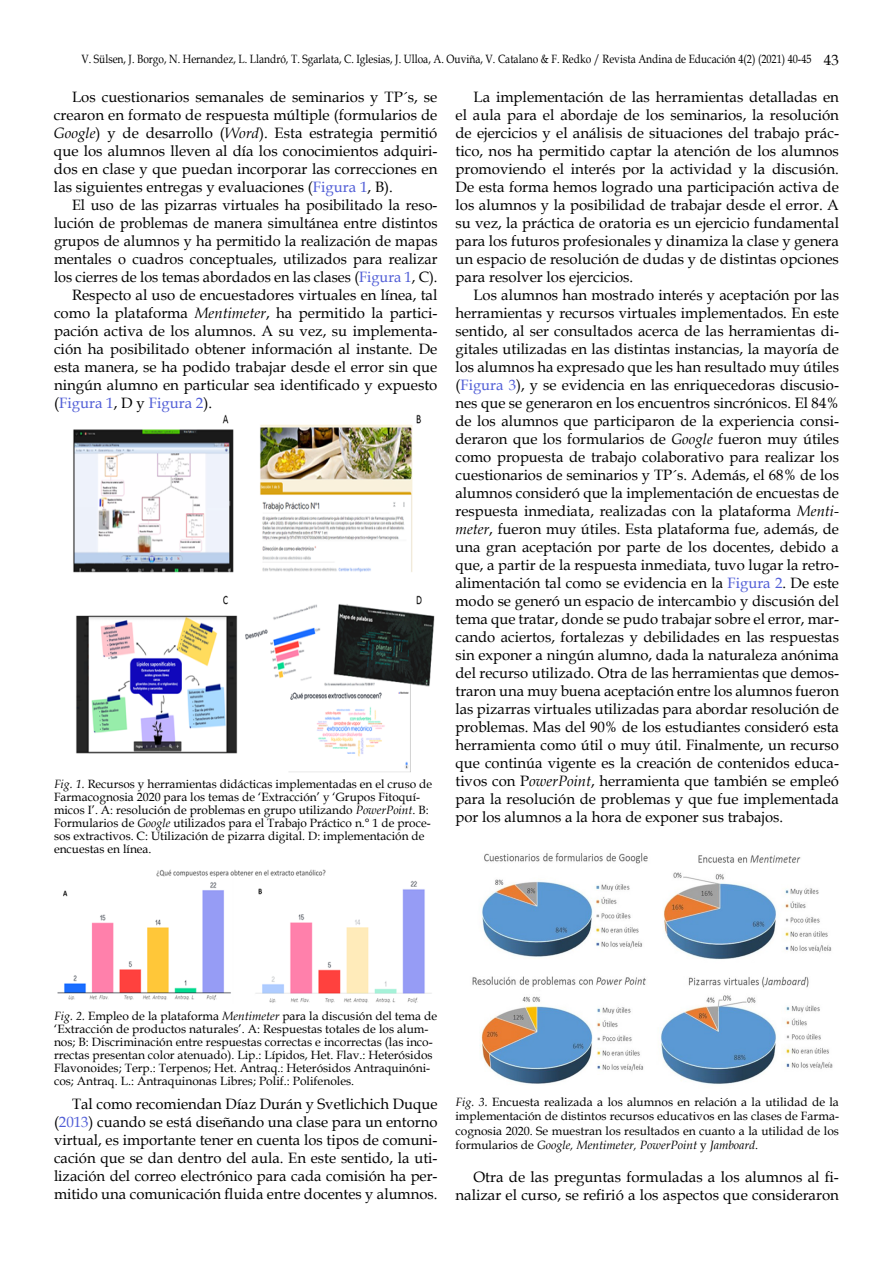
<style>
.page{position:relative;width:893px;height:1263px;background:#fff}
.page>*{position:absolute;margin:0;border:0;box-sizing:border-box;transform-origin:0 0}
.t1{font:15px/18px "Book Antiqua";color:#000;text-align:justify}
.t2{font:15px "Book Antiqua";color:#4f5cd6}
.t3{font:12px/12.9px "Book Antiqua";color:#000}
.t4{font:12px "Book Antiqua";color:#000;scale:.85 1}
.s1{font-size:15px}
.s2{font-style:italic}
.s3{color:#4f5cd6}
.s4{color:#000}
</style>
<div class="page">
<img style="left:73px;top:414px;width:362px;height:359px">
<img style="left:57px;top:869px;width:375px;height:134px">
<img style="left:472px;top:853px;width:361px;height:232px">
<p class="t4" style="left:81px;top:50px;width:893px">V. Sülsen, J. Borgo, N. Hernandez, L. Llandró, T. Sgarlata, C. Iglesias, J. Ulloa, A. Ouviña, V. Catalano &amp; F. Redko / Revista Andina de Educación 4(2) (2021) 40-45 <span class="s1">43</span></p>
<p class="t1" style="left:54px;top:88px;width:385px;text-indent:18px">Los cuestionarios semanales de seminarios y TP´s, se crearon en formato de respuesta múltiple (formularios de <span class="s2">Google</span>) y de desarrollo (<span class="s2">Word</span>). Esta estrategia permitió que los alumnos lleven al día los conocimientos adquiri&shy;dos en clase y que puedan incorporar las correcciones en las siguientes entregas y evaluaciones (<span class="s3">Figura 1</span>, B).</p>
<p class="t1" style="left:72px;top:196px;width:367px">El uso de las pizarras virtuales ha posibilitado la reso-</p>
<p class="t1" style="left:54px;top:214px;width:385px">lución de problemas de manera simultánea entre distintos</p>
<p class="t1" style="left:54px;top:232px;width:385px">grupos de alumnos y ha permitido la realización de mapas</p>
<p class="t1" style="left:54px;top:250px;width:385px">mentales o cuadros conceptuales, utilizados para realizar</p>
<p class="t1" style="left:54px;top:268px;width:385px">los cierres de los temas abordados en las clases (<span class="s3">Figura 1</span>, C).</p>
<p class="t1" style="left:72px;top:286px;width:367px">Respecto al uso de encuestadores virtuales en línea, tal</p>
<p class="t1" style="left:54px;top:304px;width:385px">como la plataforma <span class="s2">Mentimeter</span>, ha permitido la partici-</p>
<p class="t1" style="left:54px;top:322px;width:385px">pación activa de los alumnos. A su vez, su implementa-</p>
<p class="t1" style="left:54px;top:340px;width:385px">ción ha posibilitado obtener información al instante. De</p>
<p class="t1" style="left:54px;top:358px;width:385px">esta manera, se ha podido trabajar desde el error sin que</p>
<p class="t1" style="left:54px;top:376px;width:385px">ningún alumno en particular sea identificado y expuesto</p>
<p class="t2" style="left:54px;top:393px;width:160px"><span class="s4">(</span>Figura 1<span class="s4">, D y</span> Figura 2<span class="s4">).</span></p>
<p class="t1" style="left:455px;top:88px;width:385px;text-indent:18px">La implementación de las herramientas detalladas en el aula para el abordaje de los seminarios, la resolución de ejercicios y el análisis de situaciones del trabajo prác&shy;tico, nos ha permitido captar la atención de los alumnos promoviendo el interés por la actividad y la discusión.<br>De esta forma hemos logrado una participación activa de los alumnos y la posibilidad de trabajar desde el error. A su vez, la práctica de oratoria es un ejercicio fundamental para los futuros profesionales y dinamiza la clase y genera un espacio de resolución de dudas y de distintas opciones para resolver los ejercicios.</p>
<p class="t1" style="left:455px;top:286px;width:385px;text-indent:18px">Los alumnos han mostrado interés y aceptación por las herramientas y recursos virtuales implementados. En este sentido, al ser consultados acerca de las herramientas di&shy;gitales utilizadas en las distintas instancias, la mayoría de los alumnos ha expresado que les han resultado muy útiles (<span class="s3">Figura 3</span>), y se evidencia en las enriquecedoras discusio&shy;nes que se generaron en los encuentros sincrónicos. El 84% de los alumnos que participaron de la experiencia consi&shy;deraron que los formularios de <span class="s2">Google</span> fueron muy útiles como propuesta de trabajo colaborativo para realizar los cuestionarios de seminarios y TP´s. Además, el 68% de los alumnos consideró que la implementación de encuestas de respuesta inmediata, realizadas con la plataforma <span class="s2">Menti&shy;meter</span>, fueron muy útiles. Esta plataforma fue, además, de una gran aceptación por parte de los docentes, debido a que, a partir de la respuesta inmediata, tuvo lugar la retro&shy;alimentación tal como se evidencia en la <span class="s3">Figura 2</span>. De este modo se generó un espacio de intercambio y discusión del tema que tratar, donde se pudo trabajar sobre el error, mar&shy;cando aciertos, fortalezas y debilidades en las respuestas sin exponer a ningún alumno, dada la naturaleza anónima del recurso utilizado. Otra de las herramientas que demos&shy;traron una muy buena aceptación entre los alumnos fueron las pizarras virtuales utilizadas para abordar resolución de problemas. Mas del 90% de los estudiantes consideró esta herramienta como útil o muy útil. Finalmente, un recurso que continúa vigente es la creación de contenidos educa&shy;tivos con P<span class="s2">owerPoint</span>, herramienta que también se empleó para la resolución de problemas y que fue implementada por los alumnos a la hora de exponer sus trabajos.</p>
<p class="t3" style="left:54px;top:777px;width:380px"><span class="s2">Fig. 1.</span> Recursos y herramientas didácticas implementadas en el cruso de Farmacognosia 2020 para los temas de ‘Extracción’ y ‘Grupos Fitoquí&shy;micos I’. A: resolución de problemas en grupo utilizando <span class="s2">PowerPoint</span>. B:<br>Formularios de <span class="s2">Google</span> utilizados para el Trabajo Práctico n.° 1 de proce&shy;sos extractivos. C: Utilización de pizarra digital. D: implementación de encuestas en línea.</p>
<p class="t3" style="left:54px;top:1009px;width:385px"><span class="s2">Fig. 2.</span> Empleo de la plataforma <span class="s2">Mentimeter</span> para la discusión del tema de ‘Extracción de productos naturales’. A: Respuestas totales de los alum&shy;nos; B: Discriminación entre respuestas correctas e incorrectas (las inco&shy;rrectas presentan color atenuado). Lip.: Lípidos, Het. Flav.: Heterósidos Flavonoides; Terp.: Terpenos; Het. Antraq.: Heterósidos Antraquinóni&shy;cos; Antraq. L.: Antraquinonas Libres; Polif.: Polifenoles.</p>
<p class="t1" style="left:54px;top:1094px;width:385px;text-indent:18px">Tal como recomiendan Díaz Durán y Svetlichich Duque (<span class="s3">2013</span>) cuando se está diseñando una clase para un entorno virtual, es importante tener en cuenta los tipos de comuni&shy;cación que se dan dentro del aula. En este sentido, la uti&shy;lización del correo electrónico para cada comisión ha per&shy;mitido una comunicación fluida entre docentes y alumnos.</p>
<p class="t3" style="left:455px;top:1094px;width:385px;line-height:14.4px;text-align:justify"><span class="s2">Fig. 3.</span> Encuesta realizada a los alumnos en relación a la utilidad de la implementación de distintos recursos educativos en las clases de Farma&shy;cognosia 2020. Se muestran los resultados en cuanto a la utilidad de los formularios de <span class="s2">Google, Mentimeter, PowerPoint</span> y <span class="s2">Jamboard</span>.</p>
<p class="t1" style="left:455px;top:1167px;width:385px;text-align:right">Otra de las preguntas formuladas a los alumnos al fi&shy;nalizar el curso, se refirió a los aspectos que consideraron</p>
</div>
